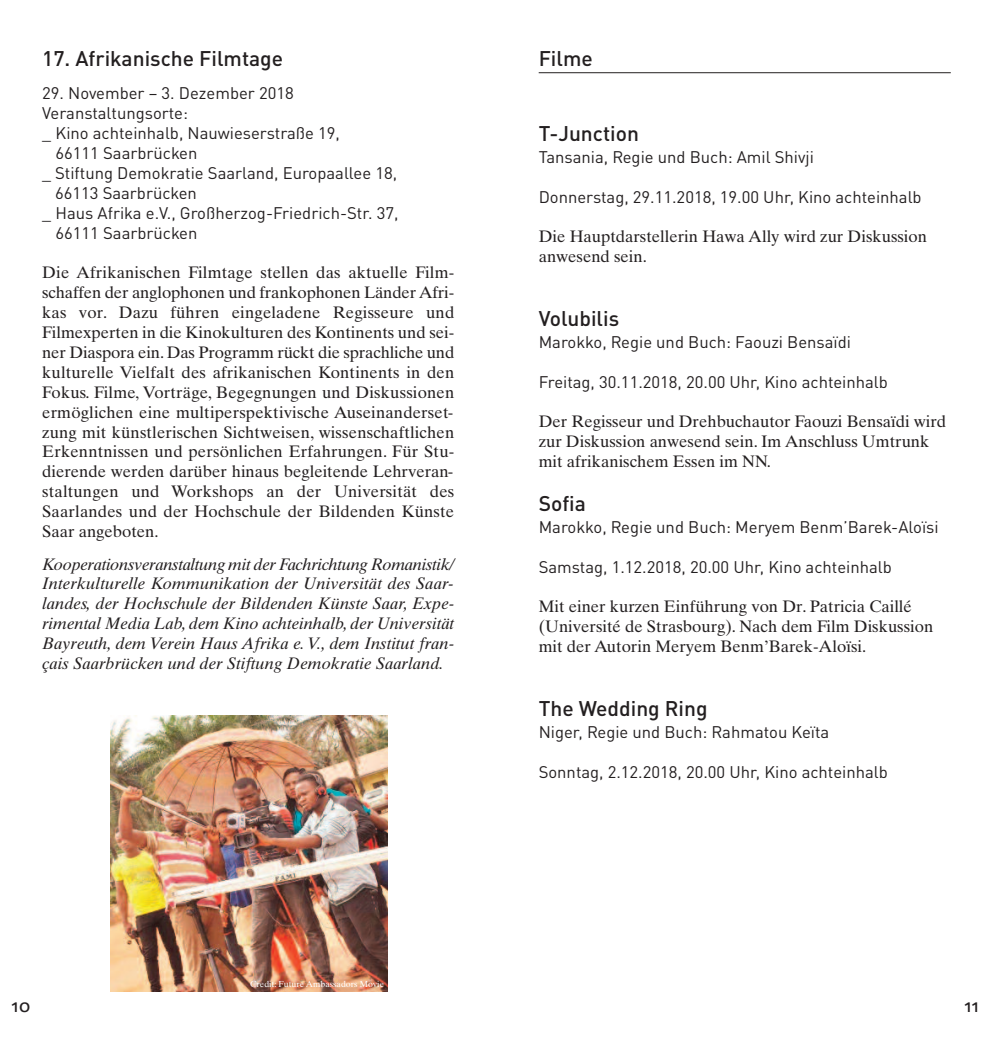
<style>
.page{position:relative;width:993px;height:1042px;background:#fff}
.page>*{position:absolute;margin:0;border:0;box-sizing:border-box;transform-origin:0 0}
.t1{font:500 21px "DIN Offc";color:#231f20}
.t2{font:21px "Graublau Sans";color:#231f20}
.t3{font:16.62px/19.9px "Times Ten LT";color:#231f20}
.t4{font:16.62px "DIN Offc";color:#231f20}
.t5{font:italic 16.62px/19.9px "Times Ten LT";color:#231f20;text-align:justify}
.t6{font:8.75px "Times Ten LT";color:#fff}
</style>
<div class="page">
<hr style="left:538px;top:72px;width:412px;height:1px;background:#231f20">
<img style="left:111px;top:715px;width:276px;height:276px">
<p class="t1" style="left:42px;top:45px;width:242px">17. Afrikanische Filmtage</p>
<p class="t4" style="left:42px;top:83px;width:253px">29. November – 3. Dezember 2018</p>
<p class="t4" style="left:42px;top:103px;width:147px">Veranstaltungsorte:</p>
<p class="t4" style="left:42px;top:123px;width:299px">_ Kino achteinhalb, Nauwieserstraße 19,</p>
<p class="t4" style="left:56px;top:143px;width:143px">66111 Saarbrücken</p>
<p class="t4" style="left:42px;top:163px;width:356px">_ Stiftung Demokratie Saarland, Europaallee 18,</p>
<p class="t4" style="left:55px;top:182px;width:143px">66113 Saarbrücken</p>
<p class="t4" style="left:42px;top:202px;width:358px">_ Haus Afrika e.V., Großherzog-Friedrich-Str. 37,</p>
<p class="t4" style="left:56px;top:222px;width:143px">66111 Saarbrücken</p>
<p class="t3" style="left:42px;top:264px;width:413px;text-align:justify">Die Afrikanischen Filmtage stellen das aktuelle Film&shy;schaffen der anglophonen und frankophonen Länder Afri&shy;kas vor. Dazu führen eingeladene Regisseure und Filmexperten in die Kinokulturen des Kontinents und sei&shy;ner Diaspora ein. Das Programm rückt die sprachliche und kulturelle Vielfalt des afrikanischen Kontinents in den Fokus. Filme, Vorträge, Begegnungen und Diskussionen ermöglichen eine multiperspektivische Auseinanderset&shy;zung mit künstlerischen Sichtweisen, wissenschaftlichen Erkenntnissen und persönlichen Erfahrungen. Für Stu&shy;dierende werden darüber hinaus begleitende Lehrveran&shy;staltungen und Workshops an der Universität des Saarlandes und der Hochschule der Bildenden Künste Saar angeboten.</p>
<p class="t5" style="left:42px;top:555px;width:413px">Kooperationsveranstaltung mit der Fachrichtung Romanistik/ Interkulturelle Kommunikation der Universität des Saar&shy;landes, der Hochschule der Bildenden Künste Saar, Expe&shy;rimental Media Lab, dem Kino achteinhalb, der Universität Bayreuth, dem Verein Haus Afrika e. V., dem Institut fran&shy;çais Saarbrücken und der Stiftung Demokratie Saarland.</p>
<p class="t6" style="left:250px;top:981px;width:135px">Credit: Future Ambassadors Movie</p>
<p class="t1" style="left:538px;top:45px;width:56px">Filme</p>
<p class="t1" style="left:538px;top:120px;width:102px">T-Junction</p>
<p class="t4" style="left:538px;top:147px;width:277px">Tansania, Regie und Buch: Amil Shivji</p>
<p class="t4" style="left:538px;top:187px;width:384px">Donnerstag, 29.11.2018, 19.00 Uhr, Kino achteinhalb</p>
<p class="t3" style="left:538px;top:228px;width:390px">Die Hauptdarstellerin Hawa Ally wird zur Diskussion anwesend sein.</p>
<p class="t1" style="left:538px;top:305px;width:82px">Volubilis</p>
<p class="t4" style="left:538px;top:332px;width:314px">Marokko, Regie und Buch: Faouzi Bensaïdi</p>
<p class="t4" style="left:538px;top:371px;width:350px">Freitag, 30.11.2018, 20.00 Uhr, Kino achteinhalb</p>
<p class="t3" style="left:538px;top:413px;width:409px">Der Regisseur und Drehbuchautor Faouzi Bensaïdi wird zur Diskussion anwesend sein. Im Anschluss Umtrunk mit afrikanischem Essen im NN.</p>
<p class="t1" style="left:538px;top:490px;width:49px">Sofia</p>
<p class="t4" style="left:538px;top:516px;width:401px">Marokko, Regie und Buch: Meryem Benm’Barek-Aloïsi</p>
<p class="t4" style="left:538px;top:556px;width:354px">Samstag, 1.12.2018, 20.00 Uhr, Kino achteinhalb</p>
<p class="t3" style="left:538px;top:598px;width:396px">Mit einer kurzen Einführung von Dr. Patricia Caillé (Université de Strasbourg). Nach dem Film Diskussion mit der Autorin Meryem Benm’Barek-Aloïsi.</p>
<p class="t1" style="left:538px;top:695px;width:170px">The Wedding Ring</p>
<p class="t4" style="left:538px;top:721px;width:292px">Niger, Regie und Buch: Rahmatou Keïta</p>
<p class="t4" style="left:538px;top:761px;width:350px">Sonntag, 2.12.2018, 20.00 Uhr, Kino achteinhalb</p>
<p class="t2" style="left:12px;top:999px;width:21px">10</p>
<p class="t2" style="left:964px;top:999px;width:16px">11</p>
</div>
